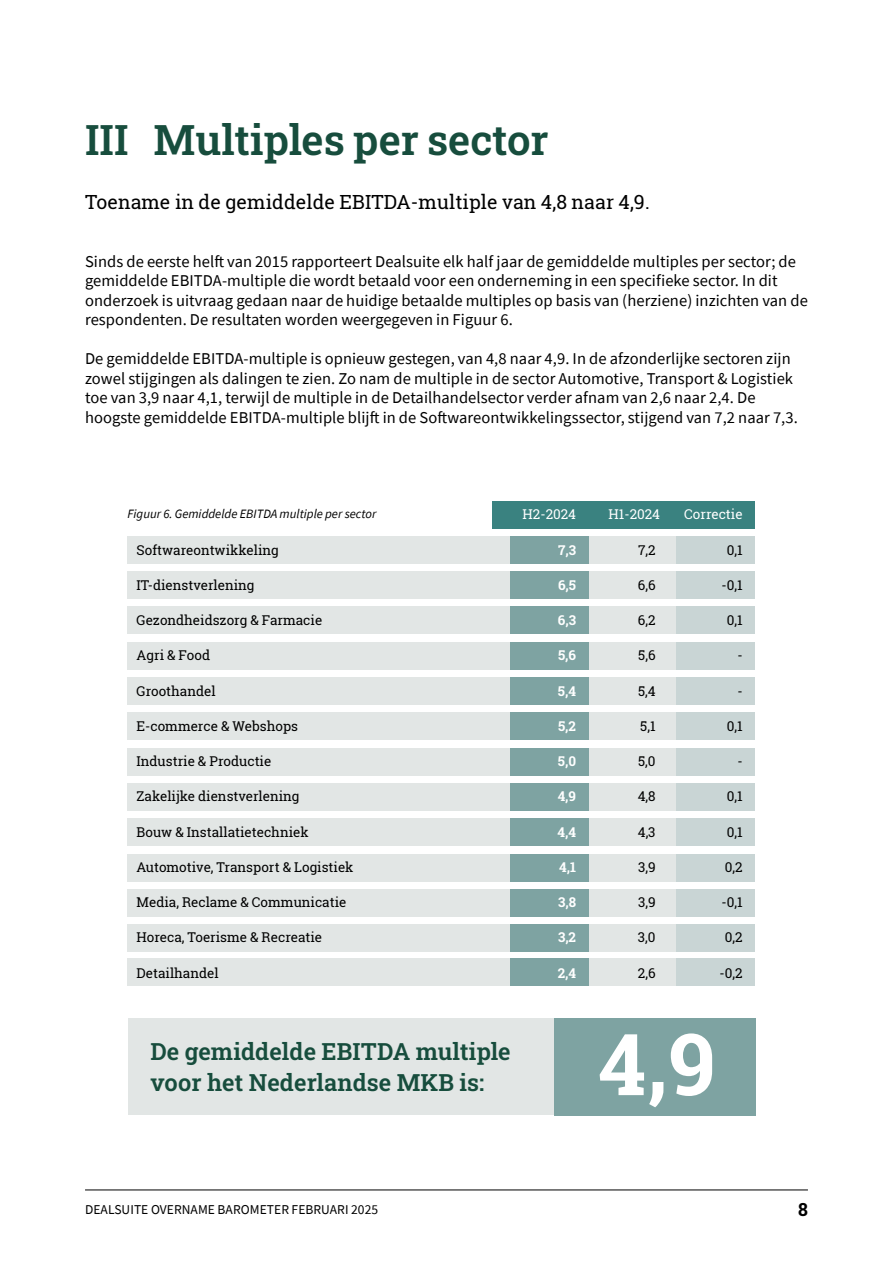
<style>
.page{position:relative;width:893px;height:1263px;background:#fff}
.page>*{position:absolute;margin:0;border:0;box-sizing:border-box;transform-origin:0 0}
.Brood{font:700 85.5px "Roboto Slab";color:#fff}
.Kop_Helvetica{font:600 42px "Roboto Slab";color:#174d3d}
.Brood-2{font:600 23.7px/31px "Roboto Slab";letter-spacing:.005em;color:#174d3d}
.Brood-3{font:19.5px "Roboto Slab";letter-spacing:.005em;color:#000}
.t1{font:700 18px "Roboto Slab";color:#000}
.OB-Brood{font:16.5px/19.5px "Source Sans Pro";letter-spacing:.005em;color:#000}
.Kader{font:13.5px "Roboto Slab";color:#000}
.Kader-2{font:700 13.5px "Roboto Slab";color:#fff}
.t2{font:13.5px "Source Sans Pro";letter-spacing:.005em;color:#000}
.Kader-3{font:13.5px "Roboto Slab";color:#fff}
.OB_bijschrift{font:italic 12.75px "Source Sans Pro";color:#000}
</style>
<div class="page">
<hr style="left:85px;top:1189px;width:723px;height:1px;background:#000">
<div style="left:492px;top:501px;width:263px;height:28px;background:#3a8280"></div>
<div style="left:128px;top:536px;width:627px;height:27px;background:#e2e6e5"></div>
<div style="left:128px;top:571px;width:627px;height:28px;background:#e2e6e5"></div>
<div style="left:128px;top:607px;width:627px;height:27px;background:#e2e6e5"></div>
<div style="left:128px;top:642px;width:627px;height:27px;background:#e2e6e5"></div>
<div style="left:128px;top:677px;width:627px;height:28px;background:#e2e6e5"></div>
<div style="left:128px;top:713px;width:627px;height:27px;background:#e2e6e5"></div>
<div style="left:128px;top:748px;width:627px;height:27px;background:#e2e6e5"></div>
<div style="left:128px;top:783px;width:627px;height:27px;background:#e2e6e5"></div>
<div style="left:128px;top:819px;width:627px;height:27px;background:#e2e6e5"></div>
<div style="left:128px;top:854px;width:627px;height:27px;background:#e2e6e5"></div>
<div style="left:128px;top:889px;width:627px;height:27px;background:#e2e6e5"></div>
<div style="left:128px;top:924px;width:627px;height:27px;background:#e2e6e5"></div>
<div style="left:128px;top:959px;width:627px;height:27px;background:#e2e6e5"></div>
<div style="left:129px;top:1018px;width:627px;height:96px;background:#e2e6e5"></div>
<div style="left:554px;top:1018px;width:202px;height:97px;background:#7ea3a2"></div>
<div style="left:676px;top:536px;width:79px;height:27px;background:#c9d5d5"></div>
<div style="left:676px;top:571px;width:79px;height:28px;background:#c9d5d5"></div>
<div style="left:676px;top:607px;width:79px;height:27px;background:#c9d5d5"></div>
<div style="left:676px;top:642px;width:79px;height:27px;background:#c9d5d5"></div>
<div style="left:676px;top:677px;width:79px;height:28px;background:#c9d5d5"></div>
<div style="left:676px;top:713px;width:79px;height:27px;background:#c9d5d5"></div>
<div style="left:676px;top:748px;width:79px;height:27px;background:#c9d5d5"></div>
<div style="left:676px;top:783px;width:79px;height:27px;background:#c9d5d5"></div>
<div style="left:676px;top:819px;width:79px;height:27px;background:#c9d5d5"></div>
<div style="left:676px;top:854px;width:79px;height:27px;background:#c9d5d5"></div>
<div style="left:676px;top:889px;width:79px;height:27px;background:#c9d5d5"></div>
<div style="left:676px;top:924px;width:79px;height:27px;background:#c9d5d5"></div>
<div style="left:676px;top:959px;width:79px;height:27px;background:#c9d5d5"></div>
<div style="left:510px;top:536px;width:79px;height:27px;background:#7ea3a2"></div>
<div style="left:510px;top:571px;width:79px;height:28px;background:#7ea3a2"></div>
<div style="left:510px;top:607px;width:79px;height:27px;background:#7ea3a2"></div>
<div style="left:510px;top:642px;width:79px;height:27px;background:#7ea3a2"></div>
<div style="left:510px;top:677px;width:79px;height:28px;background:#7ea3a2"></div>
<div style="left:510px;top:713px;width:79px;height:27px;background:#7ea3a2"></div>
<div style="left:510px;top:748px;width:79px;height:27px;background:#7ea3a2"></div>
<div style="left:510px;top:783px;width:79px;height:27px;background:#7ea3a2"></div>
<div style="left:510px;top:819px;width:79px;height:27px;background:#7ea3a2"></div>
<div style="left:510px;top:854px;width:79px;height:27px;background:#7ea3a2"></div>
<div style="left:510px;top:889px;width:79px;height:27px;background:#7ea3a2"></div>
<div style="left:510px;top:924px;width:79px;height:27px;background:#7ea3a2"></div>
<div style="left:510px;top:959px;width:79px;height:27px;background:#7ea3a2"></div>
<p class="Kop_Helvetica" style="left:85px;top:111px;width:465px">III Multiples per sector</p>
<p class="Brood-3" style="left:85px;top:189px;width:566px">Toename in de gemiddelde EBITDA-multiple van 4,8 naar 4,9.</p>
<p class="OB-Brood" style="left:85px;top:251px;width:724px">Sinds de eerste helft van 2015 rapporteert Dealsuite elk half jaar de gemiddelde multiples per sector; de gemiddelde EBITDA-multiple die wordt betaald voor een onderneming in een specifieke sector. In dit onderzoek is uitvraag gedaan naar de huidige betaalde multiples op basis van (herziene) inzichten van de respondenten. De resultaten worden weergegeven in Figuur 6.</p>
<p class="OB-Brood" style="left:85px;top:349px;width:714px">De gemiddelde EBITDA-multiple is opnieuw gestegen, van 4,8 naar 4,9. In de afzonderlijke sectoren zijn zowel stijgingen als dalingen te zien. Zo nam de multiple in de sector Automotive, Transport &amp; Logistiek toe van 3,9 naar 4,1, terwijl de multiple in de Detailhandelsector verder afnam van 2,6 naar 2,4. De hoogste gemiddelde EBITDA-multiple blijft in de Softwareontwikkelingssector, stijgend van 7,2 naar 7,3.</p>
<p class="OB_bijschrift" style="left:128px;top:505px;width:250px">Figuur 6. Gemiddelde EBITDA multiple per sector</p>
<p class="Kader-3" style="left:523px;top:505px;width:55px">H2-2024</p>
<p class="Kader-3" style="left:608px;top:505px;width:53px">H1-2024</p>
<p class="Kader-3" style="left:684px;top:505px;width:60px">Correctie</p>
<p class="Kader" style="left:137px;top:540px;width:144px">Softwareontwikkeling</p>
<p class="Kader-2" style="left:558px;top:540px;width:19px">7,3</p>
<p class="Kader" style="left:638px;top:540px;width:19px">7,2</p>
<p class="Kader" style="left:727px;top:540px;width:17px">0,1</p>
<p class="Kader" style="left:137px;top:576px;width:119px">IT-dienstverlening</p>
<p class="Kader-2" style="left:558px;top:576px;width:20px">6,5</p>
<p class="Kader" style="left:638px;top:576px;width:19px">6,6</p>
<p class="Kader" style="left:721px;top:576px;width:23px">-0,1</p>
<p class="Kader" style="left:137px;top:611px;width:187px">Gezondheidszorg &amp; Farmacie</p>
<p class="Kader-2" style="left:558px;top:611px;width:20px">6,3</p>
<p class="Kader" style="left:638px;top:611px;width:19px">6,2</p>
<p class="Kader" style="left:727px;top:611px;width:17px">0,1</p>
<p class="Kader" style="left:137px;top:646px;width:75px">Agri &amp; Food</p>
<p class="Kader-2" style="left:558px;top:646px;width:20px">5,6</p>
<p class="Kader" style="left:638px;top:646px;width:19px">5,6</p>
<p class="Kader" style="left:737px;top:646px;width:7px">-</p>
<p class="Kader" style="left:137px;top:681px;width:81px">Groothandel</p>
<p class="Kader-2" style="left:558px;top:681px;width:20px">5,4</p>
<p class="Kader" style="left:638px;top:681px;width:19px">5,4</p>
<p class="Kader" style="left:737px;top:681px;width:7px">-</p>
<p class="Kader" style="left:137px;top:717px;width:163px">E-commerce &amp; Webshops</p>
<p class="Kader-2" style="left:558px;top:717px;width:19px">5,2</p>
<p class="Kader" style="left:640px;top:717px;width:17px">5,1</p>
<p class="Kader" style="left:727px;top:717px;width:17px">0,1</p>
<p class="Kader" style="left:137px;top:752px;width:136px">Industrie &amp; Productie</p>
<p class="Kader-2" style="left:558px;top:752px;width:20px">5,0</p>
<p class="Kader" style="left:638px;top:752px;width:19px">5,0</p>
<p class="Kader" style="left:737px;top:752px;width:7px">-</p>
<p class="Kader" style="left:137px;top:787px;width:164px">Zakelijke dienstverlening</p>
<p class="Kader-2" style="left:558px;top:787px;width:20px">4,9</p>
<p class="Kader" style="left:638px;top:787px;width:19px">4,8</p>
<p class="Kader" style="left:727px;top:787px;width:17px">0,1</p>
<p class="Kader" style="left:137px;top:822px;width:174px">Bouw &amp; Installatietechniek</p>
<p class="Kader-2" style="left:558px;top:822px;width:20px">4,4</p>
<p class="Kader" style="left:638px;top:822px;width:19px">4,3</p>
<p class="Kader" style="left:727px;top:822px;width:17px">0,1</p>
<p class="Kader" style="left:137px;top:858px;width:218px">Automotive, Transport &amp; Logistiek</p>
<p class="Kader-2" style="left:559px;top:858px;width:18px">4,1</p>
<p class="Kader" style="left:638px;top:858px;width:19px">3,9</p>
<p class="Kader" style="left:725px;top:858px;width:19px">0,2</p>
<p class="Kader" style="left:137px;top:893px;width:211px">Media, Reclame &amp; Communicatie</p>
<p class="Kader-2" style="left:558px;top:893px;width:19px">3,8</p>
<p class="Kader" style="left:638px;top:893px;width:19px">3,9</p>
<p class="Kader" style="left:721px;top:893px;width:23px">-0,1</p>
<p class="Kader" style="left:137px;top:928px;width:187px">Horeca, Toerisme &amp; Recreatie</p>
<p class="Kader-2" style="left:558px;top:928px;width:20px">3,2</p>
<p class="Kader" style="left:638px;top:928px;width:19px">3,0</p>
<p class="Kader" style="left:725px;top:928px;width:19px">0,2</p>
<p class="Kader" style="left:137px;top:963px;width:84px">Detailhandel</p>
<p class="Kader-2" style="left:558px;top:963px;width:20px">2,4</p>
<p class="Kader" style="left:638px;top:963px;width:19px">2,6</p>
<p class="Kader" style="left:719px;top:963px;width:25px">-0,2</p>
<p class="Brood-2" style="left:150px;top:1035px;width:362px">De gemiddelde EBITDA multiple voor het Nederlandse MKB is:</p>
<p class="Brood" style="left:598px;top:1005px;width:119px">4,9</p>
<p class="t2" style="left:85px;top:1201px;width:295px">DEALSUITE OVERNAME BAROMETER FEBRUARI 2025</p>
<p class="t1" style="left:798px;top:1197px;width:11px">8</p>
</div>
